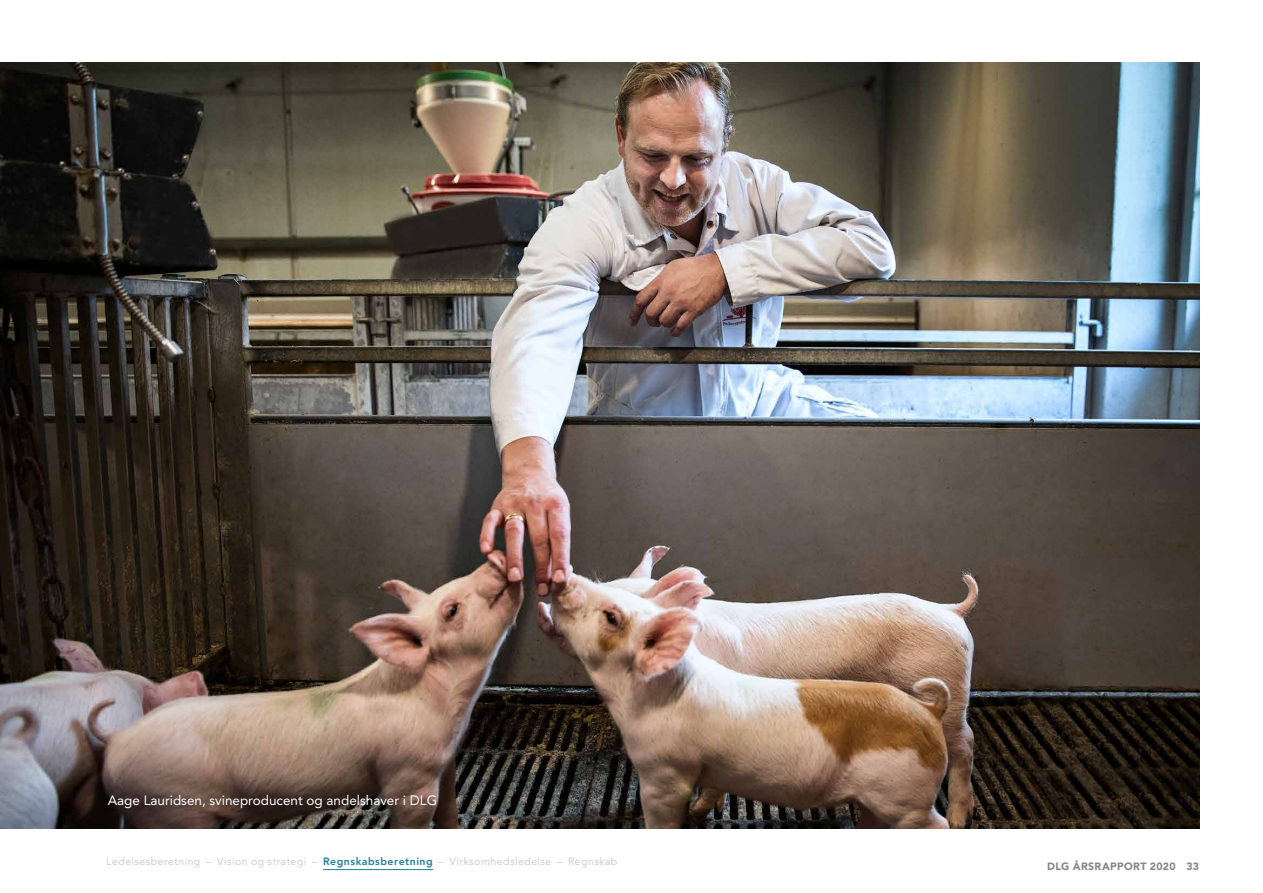
<style>
.page{position:relative;width:1263px;height:893px;background:#fff}
.page>*{position:absolute;margin:0;border:0;box-sizing:border-box;transform-origin:0 0}
.Brød_9_12{font:13.5px "Avenir LT Std";color:#fff}
.t1{font:10.5px "Avenir LT Std";letter-spacing:.05em;color:#c6c6c6}
.t2{font:900 10.5px "Avenir LT Std";letter-spacing:.035em;color:#878787}
.s1{font-weight:800;color:#227d99}
</style>
<div class="page">
<img style="left:0;top:63px;width:1199px;height:765px">
<hr style="left:323px;top:869px;width:110px;height:1px;background:#227d99">
<p class="Brød_9_12" style="left:108px;top:793px;width:331px">Aage Lauridsen, svineproducent og andelshaver i DLG</p>
<p class="t1" style="left:106px;top:855px;width:513px">Ledelsesberetning – Vision og strategi – <span class="s1">Regnskabsberetning</span> – Virksomhedsledelse – Regnskab</p>
<p class="t2" style="left:1047px;top:860px;width:154px">DLG ÅRSRAPPORT 2020 33</p>
</div>
